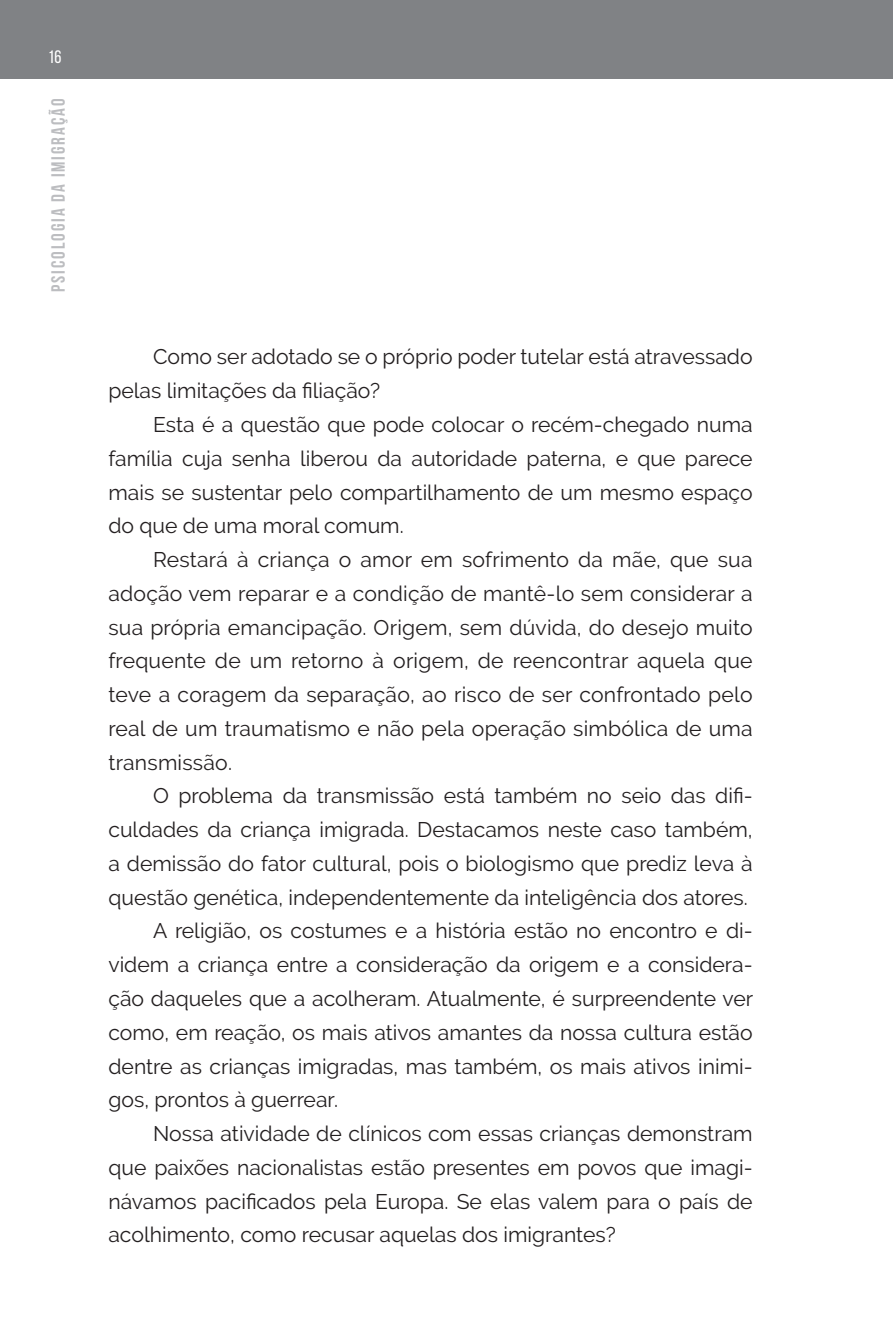
<style>
.page{position:relative;width:893px;height:1340px;background:#fff}
.page>*{position:absolute;margin:0;border:0;box-sizing:border-box;transform-origin:0 0}
.t1{font:21.15px/33.8px "Raleway";color:#231f20;text-align:justify}
.t2{font:700 19.12px "Bebas Neue";letter-spacing:.1em;color:#bcbdc0}
.t3{font:18px "Bebas Neue";color:#fff}
</style>
<div class="page">
<div style="left:0;top:0;width:893px;height:78px;background:#808285"></div>
<p class="t3" style="left:48px;top:47px;width:15px">16</p>
<p class="t2" style="left:48px;top:292px;width:194px;rotate:-90deg">psicologia da imigração</p>
<p class="t1" style="left:108px;top:340px;width:646px;text-indent:45px">Como ser adotado se o próprio poder tutelar está atravessado pelas limitações da filiação?</p>
<p class="t1" style="left:108px;top:407px;width:646px;text-indent:45px">Esta é a questão que pode colocar o recém-chegado numa família cuja senha liberou da autoridade paterna, e que parece mais se sustentar pelo compartilhamento de um mesmo espaço do que de uma moral comum.</p>
<p class="t1" style="left:108px;top:542px;width:646px;text-indent:45px">Restará à criança o amor em sofrimento da mãe, que sua adoção vem reparar e a condição de mantê-lo sem considerar a sua própria emancipação. Origem, sem dúvida, do desejo muito frequente de um retorno à origem, de reencontrar aquela que teve a coragem da separação, ao risco de ser confrontado pelo real de um traumatismo e não pela operação simbólica de uma transmissão.</p>
<p class="t1" style="left:153px;top:779px;width:601px">O problema da transmissão está também no seio das difi-</p>
<p class="t1" style="left:108px;top:812px;width:646px">culdades da criança imigrada. Destacamos neste caso também,</p>
<p class="t1" style="left:108px;top:846px;width:646px">a demissão do fator cultural, pois o biologismo que prediz leva à</p>
<p class="t1" style="left:108px;top:880px;width:641px">questão genética, independentemente da inteligência dos atores.</p>
<p class="t1" style="left:153px;top:914px;width:601px">A religião, os costumes e a história estão no encontro e di-</p>
<p class="t1" style="left:108px;top:947px;width:646px">videm a criança entre a consideração da origem e a considera-</p>
<p class="t1" style="left:108px;top:981px;width:646px">ção daqueles que a acolheram. Atualmente, é surpreendente ver</p>
<p class="t1" style="left:108px;top:1015px;width:646px">como, em reação, os mais ativos amantes da nossa cultura estão</p>
<p class="t1" style="left:108px;top:1049px;width:646px">dentre as crianças imigradas, mas também, os mais ativos inimi-</p>
<p class="t1" style="left:108px;top:1082px;width:231px">gos, prontos à guerrear.</p>
<p class="t1" style="left:153px;top:1116px;width:601px">Nossa atividade de clínicos com essas crianças demonstram</p>
<p class="t1" style="left:108px;top:1150px;width:646px">que paixões nacionalistas estão presentes em povos que imagi-</p>
<p class="t1" style="left:108px;top:1184px;width:646px">návamos pacificados pela Europa. Se elas valem para o país de</p>
<p class="t1" style="left:108px;top:1217px;width:509px">acolhimento, como recusar aquelas dos imigrantes?</p>
</div>
